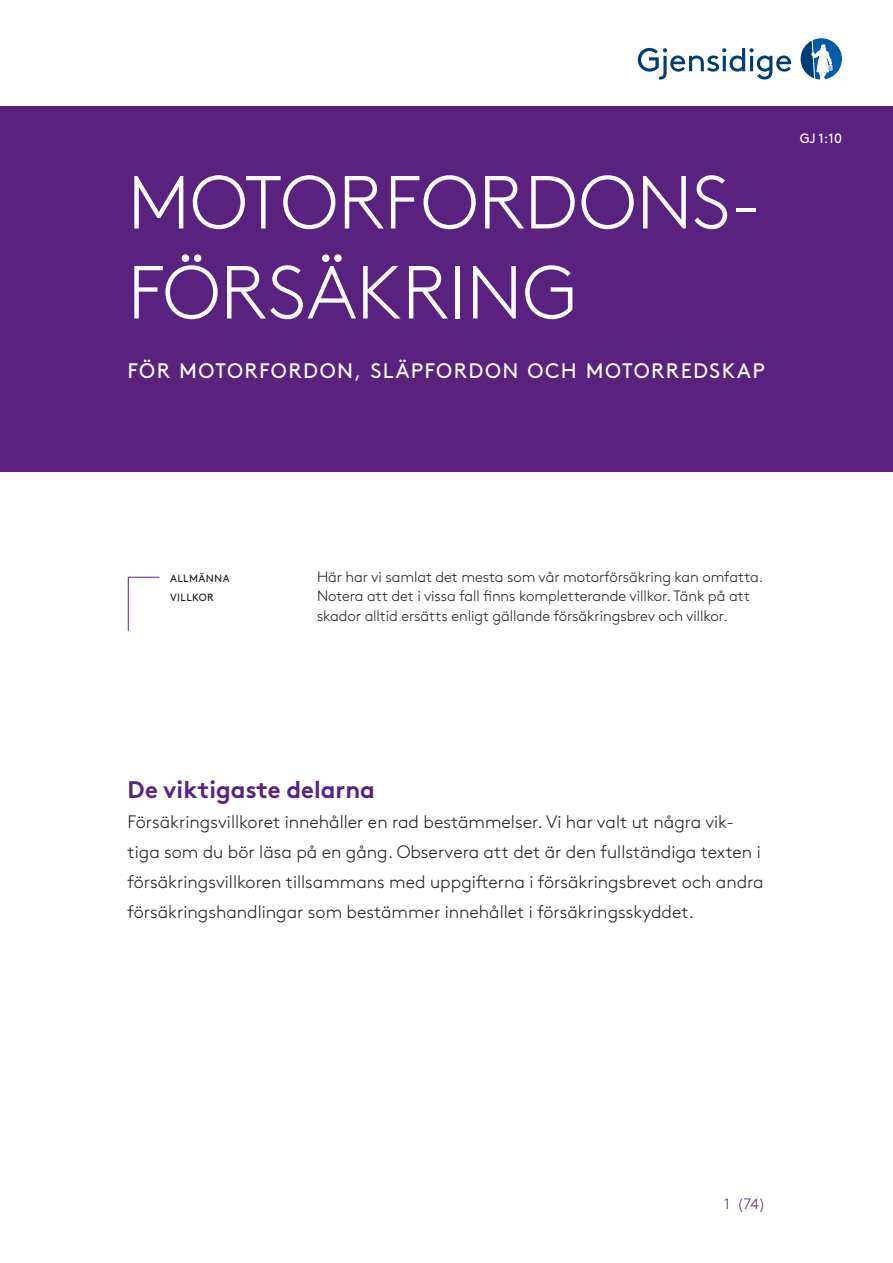
<style>
.page{position:relative;width:893px;height:1263px;background:#fff}
.page>*{position:absolute;margin:0;border:0;box-sizing:border-box;transform-origin:0 0}
.t1{font:300 75px "Gjen Brown OT";color:#fff}
.Ingress{font:700 24px "Gjen Brown OT";color:#5a217e}
.t2{font:21px "Gjen Brown OT";letter-spacing:.07em;color:#fff}
.Ingress-2{font:300 18px/30px "Gjen Brown OT";color:#231f20}
.Brödtext{font:300 15px/19.5px "Gjen Brown OT";letter-spacing:-.005em;color:#231f20}
.Brödtext-2{font:300 15px "Gjen Brown OT";color:#5a217e}
.Brödtext-3{font:13.5px "Gjen Brown OT";color:#fff}
.Brödtext-4{font:10.5px "Gjen Brown OT";letter-spacing:.035em;color:#231f20}
</style>
<div class="page">
<div style="left:0;top:106px;width:893px;height:366px;background:#5a217e"></div>
<svg style="left:128px;top:576px;width:32px;height:55px"></svg>
<svg style="left:801px;top:38px;width:41px;height:42px"></svg>
<svg style="left:638px;top:48px;width:153px;height:32px"></svg>
<p class="t1" style="left:128px;top:147px;width:636px">MOTORFORDONS-</p>
<p class="t1" style="left:128px;top:237px;width:451px">FÖRSÄKRING</p>
<p class="t2" style="left:128px;top:354px;width:639px">FÖR MOTORFORDON, SLÄPFORDON OCH MOTORREDSKAP</p>
<p class="Brödtext-3" style="left:800px;top:128px;width:44px">GJ 1:10</p>
<p class="Brödtext-4" style="left:170px;top:570px;width:61px">ALLMÄNNA</p>
<p class="Brödtext-4" style="left:170px;top:590px;width:45px">VILLKOR</p>
<p class="Brödtext" style="left:317px;top:566px;width:448px">Här har vi samlat det mesta som vår motorförsäkring kan omfatta.<br>Notera att det i vissa fall finns kompletterande villkor. Tänk på att skador alltid ersätts enligt gällande försäkringsbrev och villkor.</p>
<p class="Ingress" style="left:128px;top:770px;width:249px">De viktigaste delarna</p>
<p class="Ingress-2" style="left:128px;top:805px;width:638px">Försäkringsvillkoret innehåller en rad bestämmelser. Vi har valt ut några vik&shy;tiga som du bör läsa på en gång. Observera att det är den fullständiga texten i försäkringsvillkoren tillsammans med uppgifterna i försäkringsbrevet och andra försäkringshandlingar som bestämmer innehållet i försäkringsskyddet.</p>
<p class="Brödtext-2" style="left:724px;top:1192px;width:43px">1 (74)</p>
</div>
